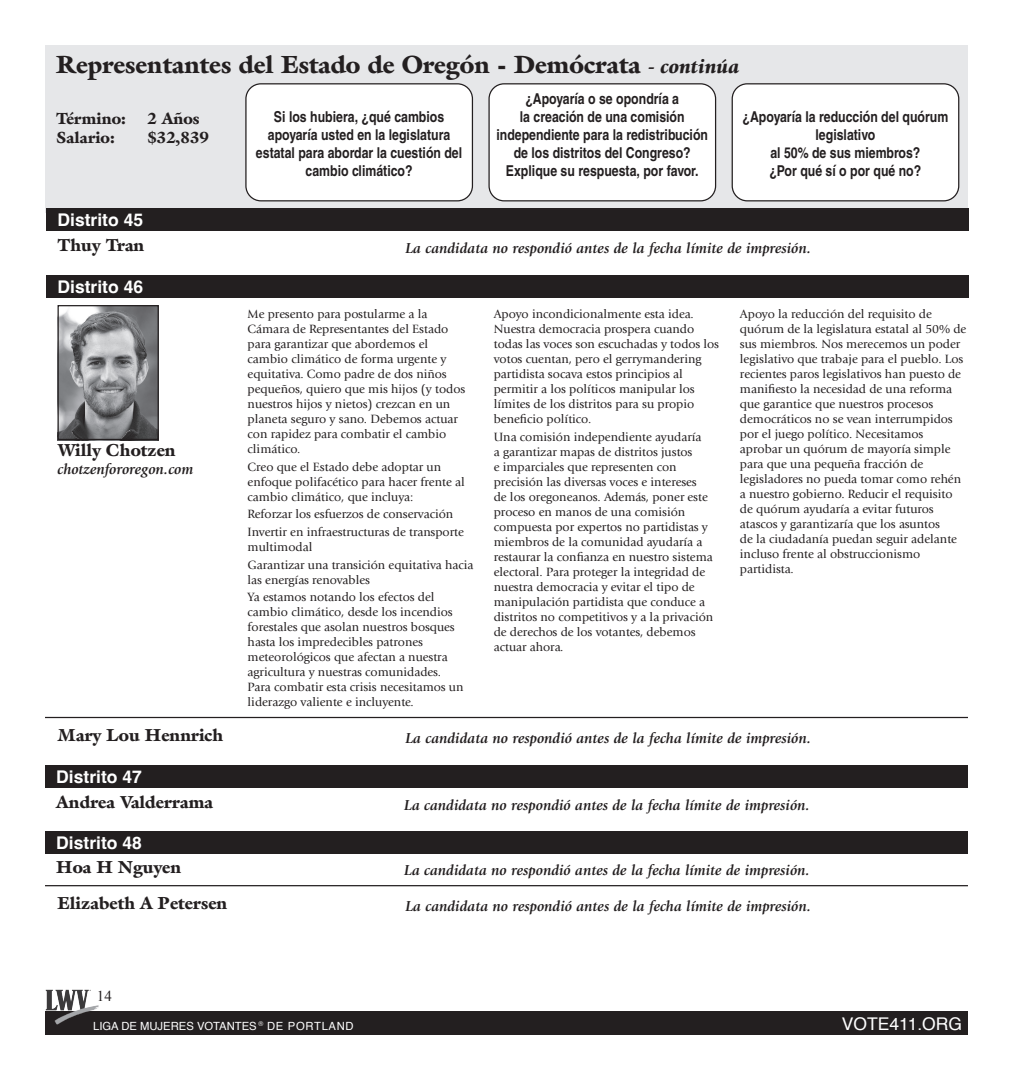
<style>
.page{position:relative;width:1013px;height:1080px;background:#fff}
.page>*{position:absolute;margin:0;border:0;box-sizing:border-box;transform-origin:0 0}
.t1{font:900 25px "Galliard Pro";color:#231f20}
.Plain_Text{font:900 17.5px "Galliard Pro";color:#231f20}
.t2{font:700 17.5px "Helvetica";color:#fff}
.t3{font:17.5px "Helvetica";color:#fff}
.t4{font:900 16.25px "Galliard Pro";color:#231f20}
.t5{font:700 condensed 15px/18px "Helvetica LT Pro";color:#231f20;text-align:center}
.Plain_Text-2{font:italic 700 15px "Giovanni Std";color:#231f20}
.t6{font:15px "Times New Roman";color:#231f20}
.t7{font:12.5px/15px "Giovanni Std";color:#231f20}
.t8{font:11.25px "Helvetica";color:#fff}
.s1{font-family:"Giovanni LT";font-style:italic;font-size:20px}
</style>
<div class="page">
<div style="left:45px;top:1012px;width:923px;height:23px;background:#231f20"></div>
<img style="left:45px;top:989px;width:55px;height:36px">
<div style="left:45px;top:45px;width:923px;height:167px;background:#e6e7e9"></div>
<div style="left:246px;top:84px;width:226px;height:117px;background:#fff;border-radius:15px"></div>
<div style="left:245px;top:83px;width:228px;height:118px;border:1px solid #231f20;border-radius:15px"></div>
<div style="left:489px;top:84px;width:226px;height:117px;background:#fff;border-radius:15px"></div>
<div style="left:488px;top:83px;width:228px;height:118px;border:1px solid #231f20;border-radius:15px"></div>
<div style="left:732px;top:84px;width:226px;height:117px;background:#fff;border-radius:15px"></div>
<div style="left:731px;top:83px;width:228px;height:118px;border:1px solid #231f20;border-radius:15px"></div>
<div style="left:46px;top:209px;width:923px;height:22px;background:#231f20"></div>
<div style="left:46px;top:275px;width:923px;height:23px;background:#231f20"></div>
<img style="left:60px;top:307px;width:97px;height:131px">
<div style="left:58px;top:305px;width:101px;height:135px;border:1px solid #231f20"></div>
<div style="left:45px;top:765px;width:923px;height:23px;background:#231f20"></div>
<div style="left:45px;top:831px;width:923px;height:22px;background:#231f20"></div>
<hr style="left:45px;top:717px;width:923px;height:1px;background:#231f20">
<hr style="left:45px;top:885px;width:923px;height:1px;background:#231f20">
<p class="t1" style="left:56px;top:48px;width:684px">Representantes del Estado de Oregón - Demócrata <span class="s1">- continúa</span></p>
<p class="t4" style="left:56px;top:108px;width:71px">Término:</p>
<p class="t4" style="left:147px;top:108px;width:54px">2 Años</p>
<p class="t4" style="left:56px;top:127px;width:60px">Salario:</p>
<p class="t4" style="left:147px;top:127px;width:63px">$32,839</p>
<p class="t5" style="left:525px;top:90px;width:155px">¿Apoyaría o se opondría a</p>
<p class="t5" style="left:496px;top:108px;width:213px">la creación de una comisión independiente para la redistribución de los distritos del Congreso?</p>
<p class="t5" style="left:506px;top:162px;width:194px">Explique su respuesta, por favor.</p>
<p class="t5" style="left:274px;top:108px;width:172px">Si los hubiera, ¿qué cambios</p>
<p class="t5" style="left:268px;top:126px;width:184px">apoyaría usted en la legislatura</p>
<p class="t5" style="left:256px;top:144px;width:208px">estatal para abordar la cuestión del</p>
<p class="t5" style="left:305px;top:162px;width:109px">cambio climático?</p>
<p class="t5" style="left:742px;top:108px;width:207px">¿Apoyaría la reducción del quórum legislativo</p>
<p class="t5" style="left:770px;top:144px;width:152px">al 50% de sus miembros?</p>
<p class="t5" style="left:769px;top:162px;width:153px">¿Por qué sí o por qué no?</p>
<p class="t2" style="left:58px;top:210px;width:87px">Distrito 45</p>
<p class="Plain_Text" style="left:58px;top:234px;width:88px">Thuy Tran</p>
<p class="Plain_Text-2" style="left:405px;top:240px;width:407px">La candidata no respondió antes de la fecha límite de impresión.</p>
<p class="t2" style="left:58px;top:276px;width:87px">Distrito 46</p>
<p class="Plain_Text" style="left:58px;top:439px;width:120px">Willy Chotzen</p>
<p class="Plain_Text-2" style="left:58px;top:461px;width:137px">chotzenfororegon.com</p>
<p class="t7" style="left:248px;top:306px;width:219px">Me presento para postularme a la Cámara de Representantes del Estado para garantizar que abordemos el cambio climático de forma urgente y equitativa. Como padre de dos niños pequeños, quiero que mis hijos (y todos nuestros hijos y nietos) crezcan en un planeta seguro y sano. Debemos actuar con rapidez para combatir el cambio climático.</p>
<p class="t7" style="left:248px;top:459px;width:219px">Creo que el Estado debe adoptar un enfoque polifacético para hacer frente al cambio climático, que incluya:</p>
<p class="t7" style="left:248px;top:505px;width:218px;line-height:17.8px">Reforzar los esfuerzos de conservación<br>Invertir en infraestructuras de transporte</p>
<p class="t7" style="left:248px;top:538px;width:227px;line-height:17.8px">multimodal<br>Garantizar una transición equitativa hacia</p>
<p class="t7" style="left:248px;top:571px;width:188px;line-height:17.8px">las energías renovables<br>Ya estamos notando los efectos del</p>
<p class="t7" style="left:248px;top:605px;width:217px">cambio climático, desde los incendios forestales que asolan nuestros bosques hasta los impredecibles patrones meteorológicos que afectan a nuestra agricultura y nuestras comunidades.<br>Para combatir esta crisis necesitamos un liderazgo valiente e incluyente.</p>
<p class="t7" style="left:494px;top:306px;width:227px">Apoyo incondicionalmente esta idea.<br>Nuestra democracia prospera cuando todas las voces son escuchadas y todos los votos cuentan, pero el gerrymandering partidista socava estos principios al permitir a los políticos manipular los límites de los distritos para su propio beneficio político.</p>
<p class="t7" style="left:494px;top:429px;width:221px">Una comisión independiente ayudaría<br>a garantizar mapas de distritos justos<br>e imparciales que representen con precisión las diversas voces e intereses<br>de los oregoneanos. Además, poner este proceso en manos de una comisión compuesta por expertos no partidistas y miembros de la comunidad ayudaría a restaurar la confianza en nuestro sistema electoral. Para proteger la integridad de nuestra democracia y evitar el tipo de manipulación partidista que conduce a distritos no competitivos y a la privación de derechos de los votantes, debemos actuar ahora.</p>
<p class="t7" style="left:740px;top:306px;width:228px">Apoyo la reducción del requisito de quórum de la legislatura estatal al 50% de sus miembros. Nos merecemos un poder legislativo que trabaje para el pueblo. Los recientes paros legislativos han puesto de manifiesto la necesidad de una reforma que garantice que nuestros procesos democráticos no se vean interrumpidos por el juego político. Necesitamos aprobar un quórum de mayoría simple para que una pequeña fracción de legisladores no pueda tomar como rehén a nuestro gobierno. Reducir el requisito de quórum ayudaría a evitar futuros atascos y garantizaría que los asuntos<br>de la ciudadanía puedan seguir adelante incluso frente al obstruccionismo partidista.</p>
<p class="Plain_Text" style="left:58px;top:723px;width:167px">Mary Lou Hennrich</p>
<p class="Plain_Text-2" style="left:405px;top:729px;width:407px">La candidata no respondió antes de la fecha límite de impresión.</p>
<p class="t2" style="left:56px;top:766px;width:87px">Distrito 47</p>
<p class="Plain_Text" style="left:56px;top:790px;width:158px">Andrea Valderrama</p>
<p class="Plain_Text-2" style="left:404px;top:796px;width:407px">La candidata no respondió antes de la fecha límite de impresión.</p>
<p class="t2" style="left:56px;top:832px;width:87px">Distrito 48</p>
<p class="Plain_Text" style="left:56px;top:856px;width:126px">Hoa H Nguyen</p>
<p class="Plain_Text-2" style="left:404px;top:862px;width:407px">La candidata no respondió antes de la fecha límite de impresión.</p>
<p class="Plain_Text" style="left:58px;top:891px;width:171px">Elizabeth A Petersen</p>
<p class="Plain_Text-2" style="left:405px;top:898px;width:407px">La candidata no respondió antes de la fecha límite de impresión.</p>
<p class="t6" style="left:97px;top:986px;width:16px">14</p>
<p class="t8" style="left:93px;top:1017px;width:262px">LIGA DE MUJERES VOTANTES <sup>®</sup> DE PORTLAND</p>
<h2 class="t3" style="left:841px;top:1010px;width:122px">VOTE411.ORG</h2>
</div>
